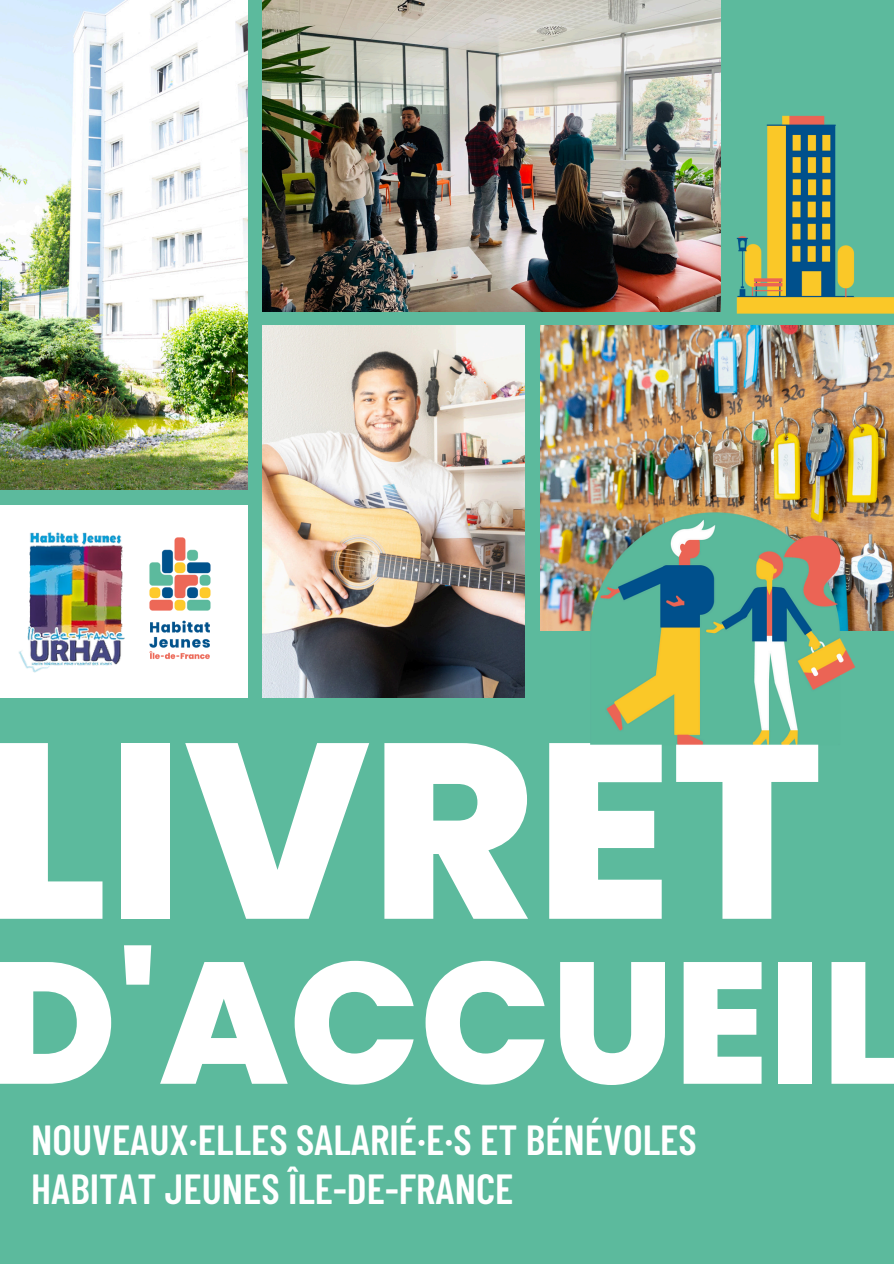
<style>
.page{position:relative;width:894px;height:1264px;background:#fff}
.page>*{position:absolute;margin:0;border:0;box-sizing:border-box;transform-origin:0 0}
.t1{font:800 249.15px "Poppins";color:#fff}
.t2{font:800 172.65px "Poppins";color:#fff}
.t3{font:600 42px "Barlow Condensed";color:#fff}
</style>
<div class="page">
<div style="left:0;top:0;width:893px;height:1263px;background:#5cba9d"></div>
<img style="left:0;top:0;width:247px;height:489px">
<img style="left:262px;top:0;width:458px;height:312px">
<img style="left:262px;top:326px;width:262px;height:371px">
<img style="left:540px;top:326px;width:353px;height:304px">
<div style="left:0;top:505px;width:247px;height:192px;background:#fff"></div>
<img style="left:18px;top:532px;width:107px;height:141px">
<img style="left:149px;top:537px;width:62px;height:122px">
<img style="left:587px;top:498px;width:271px;height:247px">
<img style="left:657px;top:20px;width:236px;height:353px">
<p class="t1" style="left:-15px;top:657px;width:838px">LIVRET</p>
<p class="t2" style="left:-10px;top:902px;width:918px">D'ACCUEIL</p>
<p class="t3" style="left:31px;top:1112px;width:666px">NOUVEAUX·ELLES SALARIÉ·E·S ET BÉNÉVOLES</p>
<p class="t3" style="left:31px;top:1162px;width:483px">HABITAT JEUNES ÎLE-DE-FRANCE</p>
</div>
